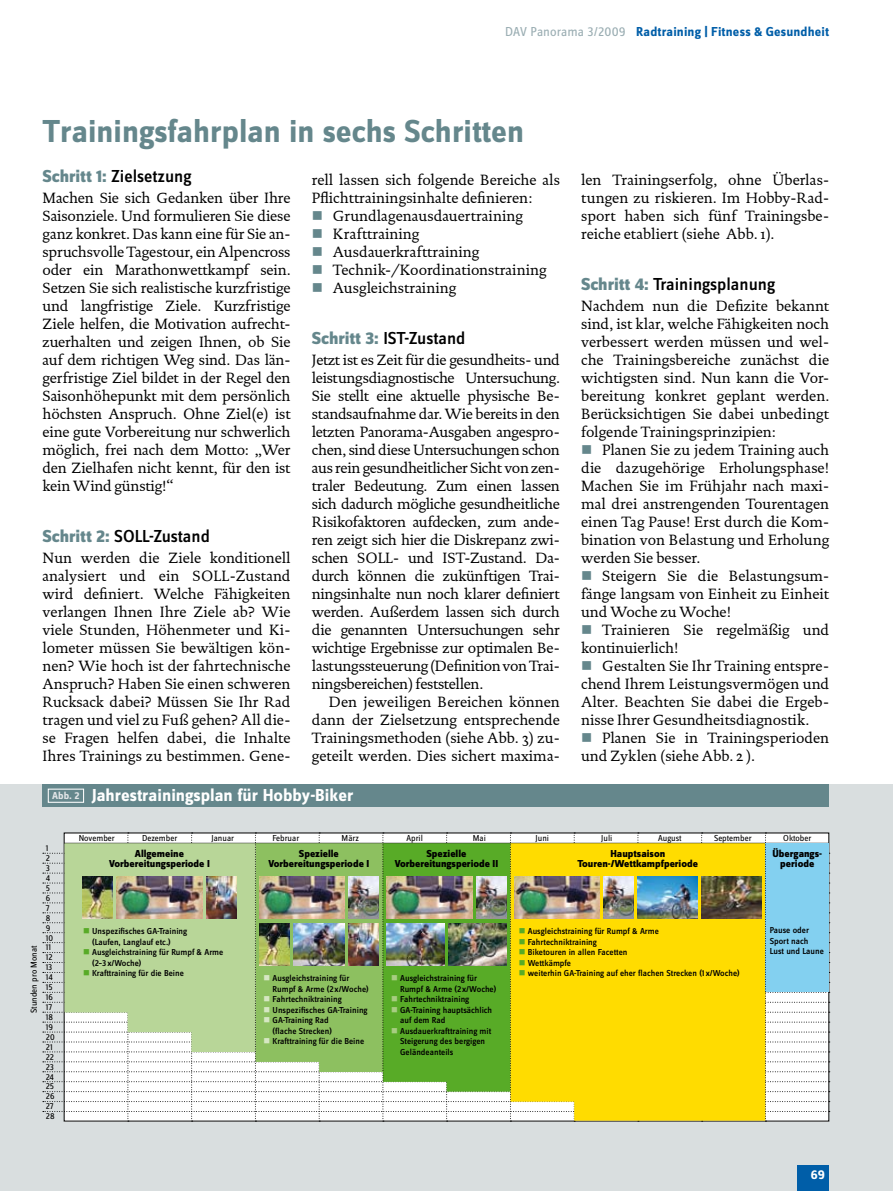
<style>
.page{position:relative;width:893px;height:1191px;background:#fff}
.page>*{position:absolute;margin:0;border:0;box-sizing:border-box;transform-origin:0 0}
.t1{font:700 33px "Zine Sans Dis";color:#65878c}
.t2{font:500 18px "Zine Sans Dis";color:#000}
.t3{font:700 18px "Zine Sans Dis";color:#fff}
.t4{font:15px/18px "DTL Documenta ST";color:#000;text-align:justify}
.t5{font:700 13.5px "Zine Sans Dis";letter-spacing:.015em;color:#005ea8}
.t6{font:700 13.5px "Zine Sans Dis";color:#fff}
.t7{font:800 10.5px/10.5px "Zine Sans Dis";color:#000;text-align:center}
.t8{font:500 9px/10.5px "Zine Sans Dis";color:#000}
.t9{font:9px "Zine Sans Dis";color:#000}
.t10{font:9px/9.9px "Zine Sans Dis";letter-spacing:-.02em;color:#000}
.s1{font-weight:400;color:#9baeb3}
.s2{font-weight:800;color:#65878c}
.s3{color:#65878c}
.s4{font-size:10.5px;color:#e3e6e8}
.s5{color:#58ab27}
.s6{color:#d6e7c3}
.s7{color:#a8cd82}
</style>
<div class="page">
<div style="left:0;top:784px;width:893px;height:407px;background:#d9dedf"></div>
<div style="left:43px;top:784px;width:786px;height:22px;background:#65878c"></div>
<div style="left:48px;top:788px;width:36px;height:15px;border:1px solid #fff"></div>
<img style="left:43px;top:832px;width:787px;height:289px">
<div style="left:797px;top:1165px;width:32px;height:26px;background:#005ea8"></div>
<p class="t5" style="left:505px;top:25px;width:325px"><span class="s1">DAV Panorama 3/2009</span> Radtraining | Fitness &amp; Gesundheit</p>
<h1 class="t1" style="left:43px;top:113px;width:483px">Trainingsfahrplan in sechs Schritten</h1>
<p class="t2" style="left:43px;top:166px;width:150px"><span class="s2">Schritt 1:</span> Zielsetzung</p>
<p class="t4" style="left:43px;top:189px;width:250px">Machen Sie sich Gedanken über Ihre Saisonziele. Und formulieren Sie diese ganz konkret. Das kann eine für Sie an&shy;spruchsvolle Tagestour, ein Alpencross oder ein Marathonwettkampf sein.<br>Setzen Sie sich realistische kurzfristige und langfristige Ziele. Kurzfristige Ziele helfen, die Motivation aufrecht&shy;zuerhalten und zeigen Ihnen, ob Sie auf dem richtigen Weg sind. Das län&shy;gerfristige Ziel bildet in der Regel den Saisonhöhepunkt mit dem persönlich höchsten Anspruch. Ohne Ziel(e) ist eine gute Vorbereitung nur schwerlich möglich, frei nach dem Motto: „Wer den Zielhafen nicht kennt, für den ist kein Wind günstig!“</p>
<p class="t2" style="left:43px;top:526px;width:169px"><span class="s2">Schritt 2:</span> SOLL-Zustand</p>
<p class="t4" style="left:43px;top:549px;width:250px">Nun werden die Ziele konditionell analysiert und ein SOLL-Zustand wird definiert. Welche Fähigkeiten verlangen Ihnen Ihre Ziele ab? Wie viele Stunden, Höhenmeter und Ki&shy;lometer müssen Sie bewältigen kön&shy;nen? Wie hoch ist der fahrtechnische Anspruch? Haben Sie einen schweren Rucksack dabei? Müssen Sie Ihr Rad tragen und viel zu Fuß gehen? All die&shy;se Fragen helfen dabei, die Inhalte Ihres Trainings zu bestimmen. Gene-</p>
<p class="t4" style="left:312px;top:171px;width:250px">rell lassen sich folgende Bereiche als<br>Pflichttrainingsinhalte definieren:</p>
<p class="t4" style="left:312px;top:207px;width:213px"><span class="s3">■</span> Grundlagenausdauertraining</p>
<p class="t4" style="left:312px;top:225px;width:109px"><span class="s3">■</span> Krafttraining</p>
<p class="t4" style="left:312px;top:243px;width:169px"><span class="s3">■</span> Ausdauerkrafttraining</p>
<p class="t4" style="left:312px;top:261px;width:236px"><span class="s3">■</span> Technik-/Koordinationstraining</p>
<p class="t4" style="left:312px;top:279px;width:146px"><span class="s3">■</span> Ausgleichstraining</p>
<p class="t2" style="left:312px;top:328px;width:155px"><span class="s2">Schritt 3:</span> IST-Zustand</p>
<p class="t4" style="left:312px;top:351px;width:250px">Jetzt ist es Zeit für die gesundheits- und leistungsdiagnostische Untersuchung.<br>Sie stellt eine aktuelle physische Be&shy;standsaufnahme dar. Wie bereits in den letzten Panorama-Ausgaben angespro&shy;chen, sind diese Untersuchungen schon aus rein gesundheitlicher Sicht von zen&shy;traler Bedeutung. Zum einen lassen sich dadurch mögliche gesundheitliche Risikofaktoren aufdecken, zum ande&shy;ren zeigt sich hier die Diskrepanz zwi&shy;schen SOLL- und IST-Zustand. Da&shy;durch können die zukünftigen Trai&shy;ningsinhalte nun noch klarer definiert werden. Außerdem lassen sich durch die genannten Untersuchungen sehr wichtige Ergebnisse zur optimalen Be&shy;lastungssteuerung (Definition von Trai&shy;ningsbereichen) feststellen.</p>
<p class="t4" style="left:312px;top:693px;width:250px;text-indent:17px">Den jeweiligen Bereichen können dann der Zielsetzung entsprechende Trainingsmethoden (siehe Abb. 3) zu&shy;geteilt werden. Dies sichert maxima-</p>
<p class="t3" style="left:52px;top:785px;width:303px"><span class="s4">Abb. 2</span> Jahrestrainingsplan für Hobby-Biker</p>
<p class="t4" style="left:581px;top:171px;width:250px">len Trainingserfolg, ohne Überlas&shy;tungen zu riskieren. Im Hobby-Rad&shy;sport haben sich fünf Trainingsbe&shy;reiche etabliert (siehe Abb. 1).</p>
<p class="t2" style="left:581px;top:274px;width:195px"><span class="s2">Schritt 4:</span> Trainingsplanung</p>
<p class="t4" style="left:581px;top:297px;width:250px">Nachdem nun die Defizite bekannt sind, ist klar, welche Fähigkeiten noch verbessert werden müssen und wel&shy;che Trainingsbereiche zunächst die wichtigsten sind. Nun kann die Vor&shy;bereitung konkret geplant werden.<br>Berücksichtigen Sie dabei unbedingt folgende Trainingsprinzipien:</p>
<p class="t4" style="left:581px;top:441px;width:250px"><span class="s3">■</span> Planen Sie zu jedem Training auch die dazugehörige Erholungsphase!<br>Machen Sie im Frühjahr nach maxi&shy;mal drei anstrengenden Tourentagen einen Tag Pause! Erst durch die Kom&shy;bination von Belastung und Erholung werden Sie besser.</p>
<p class="t4" style="left:581px;top:567px;width:250px"><span class="s3">■</span> Steigern Sie die Belastungsum&shy;fänge langsam von Einheit zu Einheit und Woche zu Woche!</p>
<p class="t4" style="left:581px;top:621px;width:250px"><span class="s3">■</span> Trainieren Sie regelmäßig und kontinuierlich!</p>
<p class="t4" style="left:581px;top:657px;width:250px"><span class="s3">■</span> Gestalten Sie Ihr Training entspre&shy;chend Ihrem Leistungsvermögen und Alter. Beachten Sie dabei die Ergeb&shy;nisse Ihrer Gesundheitsdiagnostik.</p>
<p class="t4" style="left:581px;top:729px;width:250px"><span class="s3">■</span> Planen Sie in Trainingsperioden und Zyklen (siehe Abb. 2 ).</p>
<p class="t10" style="left:46px;top:843px;width:10px">1<br>2<br>3<br>4<br>5<br>6<br>7<br>8<br>9<br>10<br>11<br>12<br>13<br>14<br>15<br>16<br>17<br>18<br>19<br>20<br>21<br>22<br>23<br>24<br>25<br>26<br>27<br>28</p>
<p class="t9" style="left:29px;top:1013px;width:69px;rotate:-90deg">Stunden pro Monat</p>
<p class="t9" style="left:79px;top:833px;width:38px">November</p>
<p class="t9" style="left:142px;top:833px;width:37px">Dezember</p>
<p class="t9" style="left:211px;top:833px;width:24px">Januar</p>
<p class="t9" style="left:272px;top:833px;width:29px">Februar</p>
<p class="t9" style="left:342px;top:833px;width:19px">März</p>
<p class="t9" style="left:407px;top:833px;width:18px">April</p>
<p class="t9" style="left:473px;top:833px;width:15px">Mai</p>
<p class="t9" style="left:536px;top:833px;width:15px">Juni</p>
<p class="t9" style="left:601px;top:833px;width:13px">Juli</p>
<p class="t9" style="left:658px;top:833px;width:25px">August</p>
<p class="t9" style="left:714px;top:833px;width:39px">September</p>
<p class="t9" style="left:783px;top:833px;width:30px">Oktober</p>
<p class="t7" style="left:109px;top:848px;width:102px">Allgemeine<br>Vorbereitungsperiode I</p>
<p class="t8" style="left:92px;top:926px;width:96px;text-indent:-9px"><span class="s5">■</span> Unspezifisches GA-Training (Laufen, Langlauf etc.)</p>
<p class="t8" style="left:92px;top:947px;width:133px;text-indent:-9px"><span class="s5">■</span> Ausgleichstraining für Rumpf &amp; Arme (2–3x/Woche)</p>
<p class="t8" style="left:83px;top:968px;width:102px"><span class="s5">■</span> Krafttraining für die Beine</p>
<p class="t7" style="left:268px;top:848px;width:102px">Spezielle<br>Vorbereitungsperiode I</p>
<p class="t8" style="left:273px;top:973px;width:98px;text-indent:-9px"><span class="s6">■</span> Ausgleichstraining für<br>Rumpf &amp; Arme (2x/Woche)</p>
<p class="t8" style="left:264px;top:994px;width:80px"><span class="s6">■</span> Fahrtechniktraining</p>
<p class="t8" style="left:264px;top:1005px;width:105px"><span class="s6">■</span> Unspezifisches GA-Training</p>
<p class="t8" style="left:273px;top:1015px;width:61px;text-indent:-9px"><span class="s6">■</span> GA-Training Rad (flache Strecken)</p>
<p class="t8" style="left:264px;top:1036px;width:102px"><span class="s6">■</span> Krafttraining für die Beine</p>
<p class="t7" style="left:395px;top:848px;width:105px">Spezielle<br>Vorbereitungsperiode II</p>
<p class="t7" style="left:772px;top:848px;width:51px">Übergangs&shy;periode</p>
<p class="t7" style="left:578px;top:848px;width:122px">Hauptsaison<br>Touren-/Wettkampfperiode</p>
<p class="t8" style="left:400px;top:973px;width:98px;text-indent:-9px"><span class="s7">■</span> Ausgleichstraining für<br>Rumpf &amp; Arme (2x/Woche)</p>
<p class="t8" style="left:391px;top:994px;width:80px"><span class="s7">■</span> Fahrtechniktraining</p>
<p class="t8" style="left:400px;top:1004px;width:93px;text-indent:-9px"><span class="s7">■</span> GA-Training hauptsächlich auf dem Rad</p>
<p class="t8" style="left:400px;top:1025px;width:93px;text-indent:-9px"><span class="s7">■</span> Ausdauerkrafttraining mit<br>Steigerung des bergigen<br>Geländeanteils</p>
<p class="t8" style="left:519px;top:926px;width:142px"><span class="s5">■</span> Ausgleichstraining für Rumpf &amp; Arme</p>
<p class="t8" style="left:519px;top:937px;width:80px"><span class="s5">■</span> Fahrtechniktraining</p>
<p class="t8" style="left:519px;top:947px;width:110px"><span class="s5">■</span> Biketouren in allen Facetten</p>
<p class="t8" style="left:519px;top:958px;width:54px"><span class="s5">■</span> Wettkämpfe</p>
<p class="t8" style="left:519px;top:968px;width:222px"><span class="s5">■</span> weiterhin GA-Training auf eher flachen Strecken (1x/Woche)</p>
<p class="t8" style="left:770px;top:925px;width:56px">Pause oder<br>Sport nach<br>Lust und Laune</p>
<p class="t6" style="left:811px;top:1167px;width:15px">69</p>
</div>
